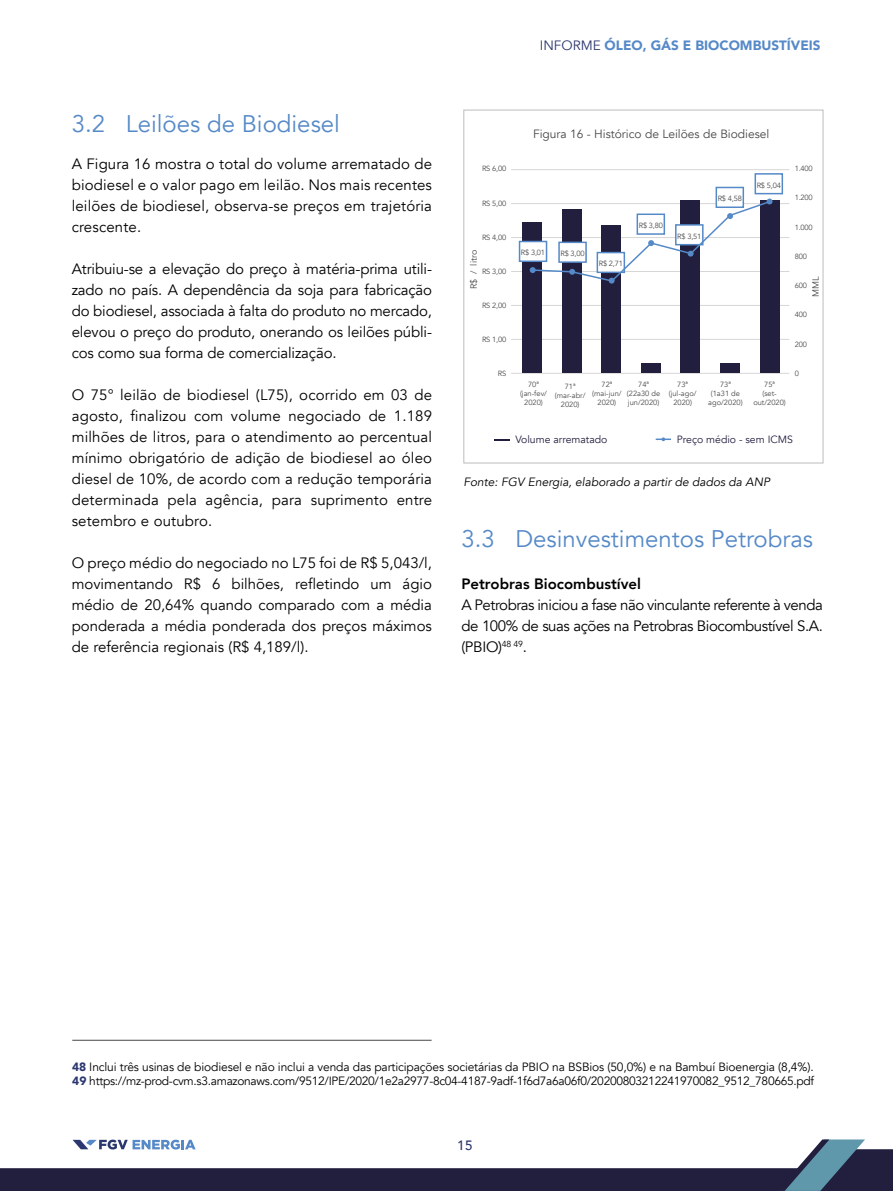
<style>
.page{position:relative;width:893px;height:1191px;background:#fff}
.page>*{position:absolute;margin:0;border:0;box-sizing:border-box;transform-origin:0 0}
.t1{font:24px "Avenir";color:#5589c7}
.t2{font:15px/21px "Avenir";color:#000;text-align:justify}
.t3{font:800 15px "Avenir";color:#000}
.t4{font:900 13.5px "Avenir";color:#5589c7}
.t5{font:500 13.5px "Avenir";color:#2b376f}
.t6{font:12px/13.5px "Avenir";letter-spacing:-.025em;color:#000}
.t7{font:italic 12px "Avenir";color:#000}
.t8{font:12px "Avenir";color:#484848}
.t9{font:10.5px "Avenir";color:#211e3e}
.t10{font:9px "Avenir";color:#484848}
.t11{font:7.5px/9px "Avenir";color:#484848;text-align:center}
.s1{font-weight:400;color:#2b376f}
.s2{font-weight:900;color:#2b376f}
</style>
<div class="page">
<hr style="left:511px;top:373px;width:278px;height:1px;background:#d6d6d6">
<hr style="left:511px;top:339px;width:278px;height:1px;background:#d6d6d6">
<hr style="left:511px;top:305px;width:278px;height:1px;background:#d6d6d6">
<hr style="left:511px;top:271px;width:278px;height:1px;background:#d6d6d6">
<hr style="left:511px;top:237px;width:278px;height:1px;background:#d6d6d6">
<hr style="left:511px;top:203px;width:278px;height:1px;background:#d6d6d6">
<hr style="left:511px;top:169px;width:278px;height:1px;background:#d6d6d6">
<div style="left:522px;top:222px;width:20px;height:151px;background:#211e3e"></div>
<div style="left:562px;top:210px;width:20px;height:163px;background:#211e3e"></div>
<div style="left:601px;top:225px;width:20px;height:148px;background:#211e3e"></div>
<div style="left:681px;top:200px;width:19px;height:173px;background:#211e3e"></div>
<div style="left:760px;top:200px;width:19px;height:173px;background:#211e3e"></div>
<div style="left:720px;top:363px;width:20px;height:10px;background:#211e3e"></div>
<div style="left:641px;top:363px;width:20px;height:10px;background:#211e3e"></div>
<hr style="left:72px;top:1039px;width:360px;height:1px;background:#484848">
<svg style="left:494px;top:440px;width:15px;height:1px"></svg>
<svg style="left:662px;top:437px;width:3px;height:4px"></svg>
<div style="left:463px;top:110px;width:361px;height:353px;border:1px solid #c0c0c0"></div>
<div style="left:519px;top:241px;width:27px;height:20px;background:#fff"></div>
<div style="left:519px;top:241px;width:28px;height:21px;border:2px solid #5589c7"></div>
<div style="left:716px;top:187px;width:28px;height:21px;border:2px solid #5589c7"></div>
<div style="left:754px;top:173px;width:29px;height:21px;border:2px solid #5589c7"></div>
<svg style="left:530px;top:198px;width:242px;height:86px"></svg>
<svg style="left:0;top:1139px;width:893px;height:52px"></svg>
<h1 class="t1" style="left:72px;top:109px;width:270px">3.2 Leilões de Biodiesel</h1>
<p class="t2" style="left:72px;top:154px;width:362px">A Figura 16 mostra o total do volume arrematado de biodiesel e o valor pago em leilão. Nos mais recentes leilões de biodiesel, observa-se preços em trajetória crescente.</p>
<p class="t2" style="left:72px;top:259px;width:362px">Atribuiu-se a elevação do preço à matéria-prima utili&shy;zado no país. A dependência da soja para fabricação do biodiesel, associada à falta do produto no mercado, elevou o preço do produto, onerando os leilões públi&shy;cos como sua forma de comercialização.</p>
<p class="t2" style="left:72px;top:385px;width:362px">O 75° leilão de biodiesel (L75), ocorrido em 03 de agosto, finalizou com volume negociado de 1.189 milhões de litros, para o atendimento ao percentual mínimo obrigatório de adição de biodiesel ao óleo diesel de 10%, de acordo com a redução temporária determinada pela agência, para suprimento entre setembro e outubro.</p>
<p class="t2" style="left:72px;top:553px;width:362px">O preço médio do negociado no L75 foi de R$ 5,043/l, movimentando R$ 6 bilhões, refletindo um ágio médio de 20,64% quando comparado com a média ponderada a média ponderada dos preços máximos de referência regionais (R$ 4,189/l).</p>
<p class="t4" style="left:540px;top:34px;width:282px"><span class="s1">INFORME</span> ÓLEO, GÁS E BIOCOMBUSTÍVEIS</p>
<p class="t11" style="left:482px;top:164px;width:26px">RS 6,00</p>
<p class="t11" style="left:482px;top:198px;width:26px">RS 5,00</p>
<p class="t11" style="left:482px;top:233px;width:26px">RS 4,00</p>
<p class="t11" style="left:482px;top:267px;width:26px">RS 3,00</p>
<p class="t11" style="left:482px;top:301px;width:26px">RS 2,00</p>
<p class="t11" style="left:482px;top:335px;width:26px">RS 1,00</p>
<p class="t11" style="left:498px;top:369px;width:10px">RS</p>
<p class="t10" style="left:468px;top:289px;width:41px;rotate:-90deg">R$ / litro</p>
<p class="t8" style="left:533px;top:127px;width:238px">Figura 16 - Histórico de Leilões de Biodiesel</p>
<p class="t11" style="left:521px;top:248px;width:26px">R$ 3,01</p>
<p class="t11" style="left:560px;top:249px;width:26px">R$ 3,00</p>
<p class="t11" style="left:599px;top:259px;width:26px">R$ 2,71</p>
<p class="t11" style="left:639px;top:221px;width:26px">R$ 3,80</p>
<p class="t11" style="left:677px;top:232px;width:26px">R$ 3,51</p>
<p class="t11" style="left:718px;top:194px;width:26px">R$ 4,58</p>
<p class="t11" style="left:757px;top:180px;width:26px">R$ 5,04</p>
<p class="t11" style="left:520px;top:380px;width:29px">70ª (jan-fev/<br>2020)</p>
<p class="t11" style="left:555px;top:382px;width:32px">71ª (mar-abr/<br>2020)</p>
<p class="t11" style="left:592px;top:380px;width:31px">72ª (mai-jun/<br>2020)</p>
<p class="t11" style="left:627px;top:380px;width:35px">74ª (22a30 de jun/2020)</p>
<p class="t11" style="left:669px;top:380px;width:29px">73ª (jul-ago/<br>2020)</p>
<p class="t11" style="left:708px;top:380px;width:36px">73ª<br>(1a31 de ago/2020)</p>
<p class="t11" style="left:753px;top:380px;width:34px">75ª<br>(set&shy;out/2020)</p>
<p class="t11" style="left:795px;top:164px;width:20px">1.400</p>
<p class="t11" style="left:795px;top:193px;width:20px">1.200</p>
<p class="t11" style="left:795px;top:223px;width:20px">1.000</p>
<p class="t11" style="left:795px;top:252px;width:14px">800</p>
<p class="t11" style="left:795px;top:281px;width:14px">600</p>
<p class="t11" style="left:795px;top:310px;width:14px">400</p>
<p class="t11" style="left:795px;top:340px;width:14px">200</p>
<p class="t11" style="left:795px;top:369px;width:6px">0</p>
<p class="t10" style="left:810px;top:297px;width:22px;rotate:-90deg">MML</p>
<p class="t9" style="left:515px;top:433px;width:94px">Volume arrematado</p>
<p class="t9" style="left:677px;top:433px;width:118px">Preço médio - sem ICMS</p>
<p class="t7" style="left:463px;top:475px;width:308px">Fonte: FGV Energia, elaborado a partir de dados da ANP</p>
<h1 class="t1" style="left:461px;top:524px;width:353px">3.3 Desinvestimentos Petrobras</h1>
<p class="t3" style="left:461px;top:572px;width:181px">Petrobras Biocombustível</p>
<p class="t2" style="left:461px;top:595px;width:363px">A Petrobras iniciou a fase não vinculante referente à venda de 100% de suas ações na Petrobras Biocombustível S.A. (PBIO)<sup>48</sup> <sup>49</sup>.</p>
<p class="t6" style="left:72px;top:1060px;width:743px"><span class="s2">48</span> Inclui três usinas de biodiesel e não inclui a venda das participações societárias da PBIO na BSBios (50,0%) e na Bambuí Bioenergia (8,4%).<br><span class="s2">49</span> https://mz-prod-cvm.s3.amazonaws.com/9512/IPE/2020/1e2a2977-8c04-4187-9adf-1f6d7a6a06f0/20200803212241970082_9512_780665.pdf</p>
<p class="t5" style="left:457px;top:1133px;width:17px">15</p>
</div>
